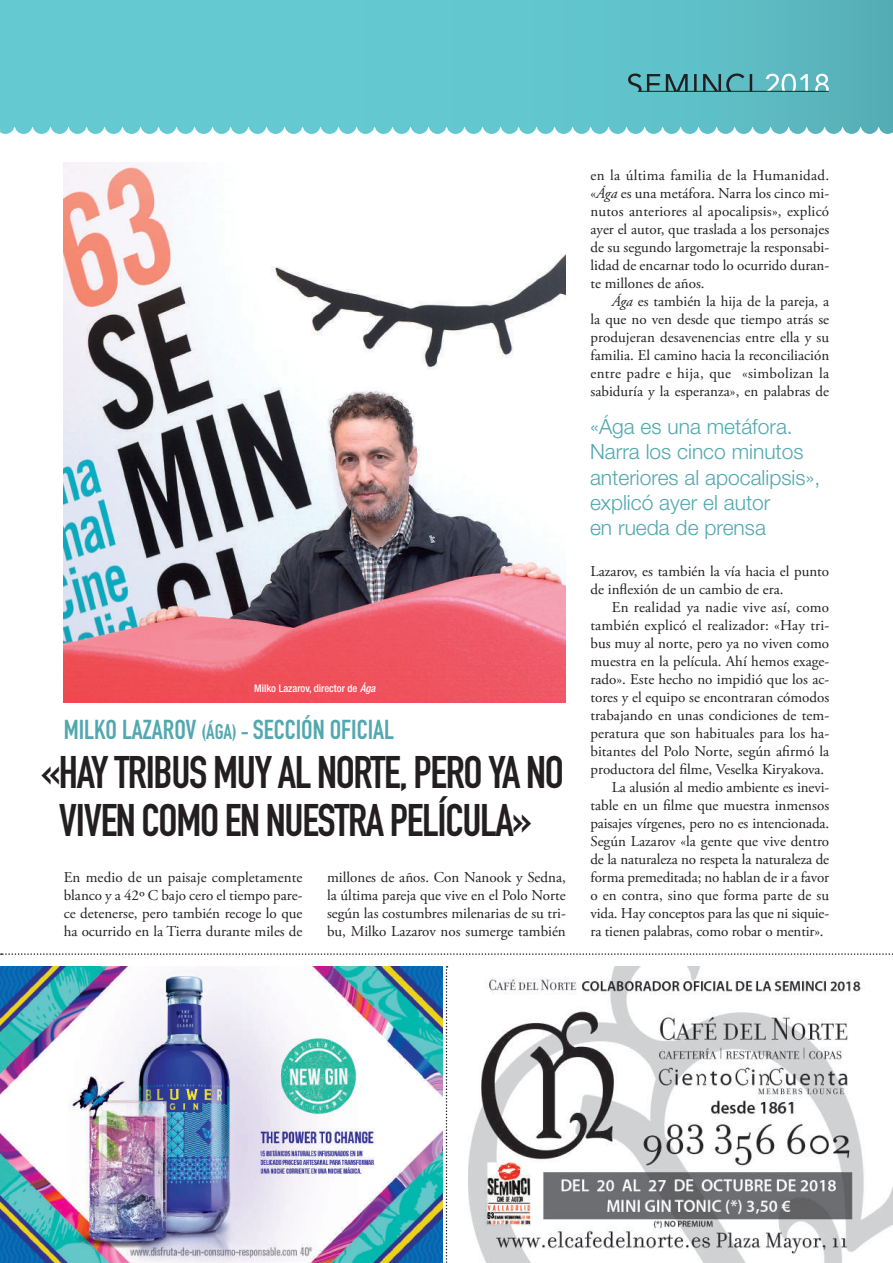
<style>
.page{position:relative;width:893px;height:1263px;background:#fff}
.page>*{position:absolute;margin:0;border:0;box-sizing:border-box;transform-origin:0 0}
.t1{font:45px/48px "DIN Engschrift Std";letter-spacing:-.03em;color:#231f20;text-align:center}
.t2{font:27px "DIN Engschrift Std";color:#52a8af}
.t3{font:300 21px/25.2px "Helvetica Neue LT Std";color:#52a8af}
.t4{font:15px/18px "Adobe Garamond Pro";color:#231f20;text-align:justify}
.t5{font:500 condensed 10.5px "Helvetica Neue LT Std";color:#fff}
.s1{font-style:italic}
.s2{font-size:21px}
</style>
<div class="page">
<div style="left:0;top:0;width:893px;height:126px;background:linear-gradient(to right,#67cfd6,#5bb9c1)"></div>
<svg style="left:766px;top:74px;width:63px;height:17px"></svg>
<svg style="left:628px;top:73px;width:124px;height:18px;background:#4d9197"></svg>
<hr style="left:638px;top:91px;width:191px;height:1px;background:#231f20">
<svg style="left:177px;top:125px;width:716px;height:9px"></svg>
<img style="left:64px;top:162px;width:502px;height:540px">
<img style="left:0;top:967px;width:442px;height:296px">
<img style="left:468px;top:967px;width:425px;height:296px">
<svg style="left:1px;top:953px;width:892px;height:2px"></svg>
<svg style="left:446px;top:966px;width:1px;height:297px"></svg>
<p class="t5" style="left:254px;top:682px;width:123px">Milko Lazarov, director de <span class="s1">Ága</span></p>
<h2 class="t2" style="left:64px;top:714px;width:332px">MILKO LAZAROV <span class="s2">(ÁGA) -</span> SECCIÓN OFICIAL</h2>
<h1 class="t1" style="left:41px;top:749px;width:524px">«HAY TRIBUS MUY AL NORTE, PERO YA NO<br>VIVEN COMO EN NUESTRA PELÍCULA»</h1>
<p class="t4" style="left:64px;top:869px;width:240px">En medio de un paisaje completamente blanco y a 42º C bajo cero el tiempo pare&shy;ce detenerse, pero también recoge lo que ha ocurrido en la Tierra durante miles de</p>
<p class="t4" style="left:327px;top:869px;width:240px">millones de años. Con Nanook y Sedna, la última pareja que vive en el Polo Norte según las costumbres milenarias de su tri&shy;bu, Milko Lazarov nos sumerge también</p>
<p class="t4" style="left:590px;top:167px;width:240px">en la última familia de la Humanidad. «<span class="s1">Ága</span> es una metáfora. Narra los cinco mi&shy;nutos anteriores al apocalipsis», explicó ayer el autor, que traslada a los personajes de su segundo largometraje la responsabi&shy;lidad de encarnar todo lo ocurrido duran&shy;te millones de años.</p>
<p class="t4" style="left:590px;top:293px;width:240px;text-indent:21px"><span class="s1">Ága</span> es también la hija de la pareja, a la que no ven desde que tiempo atrás se produjeran desavenencias entre ella y su familia. El camino hacia la reconciliación entre padre e hija, que «simbolizan la sabiduría y la esperanza», en palabras de</p>
<h3 class="t3" style="left:590px;top:414px;width:232px">«Ága es una metáfora.<br>Narra los cinco minutos anteriores al apocalipsis», explicó ayer el autor<br>en rueda de prensa</h3>
<p class="t4" style="left:590px;top:563px;width:240px">Lazarov, es también la vía hacia el punto de inflexión de un cambio de era.</p>
<p class="t4" style="left:612px;top:599px;width:219px">En realidad ya nadie vive así, como</p>
<p class="t4" style="left:590px;top:617px;width:240px">también explicó el realizador: «Hay tri-</p>
<p class="t4" style="left:590px;top:635px;width:240px">bus muy al norte, pero ya no viven como</p>
<p class="t4" style="left:590px;top:653px;width:240px">muestra en la película. Ahí hemos exage-</p>
<p class="t4" style="left:590px;top:671px;width:240px">rado». Este hecho no impidió que los ac-</p>
<p class="t4" style="left:590px;top:689px;width:240px">tores y el equipo se encontraran cómodos</p>
<p class="t4" style="left:590px;top:707px;width:240px">trabajando en unas condiciones de tem-</p>
<p class="t4" style="left:590px;top:725px;width:240px">peratura que son habituales para los ha-</p>
<p class="t4" style="left:590px;top:743px;width:240px">bitantes del Polo Norte, según afirmó la</p>
<p class="t4" style="left:590px;top:761px;width:235px">productora del filme, Veselka Kiryakova.</p>
<p class="t4" style="left:612px;top:779px;width:219px">La alusión al medio ambiente es inevi-</p>
<p class="t4" style="left:590px;top:797px;width:240px">table en un filme que muestra inmensos</p>
<p class="t4" style="left:590px;top:815px;width:240px">paisajes vírgenes, pero no es intencionada.</p>
<p class="t4" style="left:590px;top:833px;width:240px">Según Lazarov «la gente que vive dentro</p>
<p class="t4" style="left:590px;top:851px;width:240px">de la naturaleza no respeta la naturaleza de</p>
<p class="t4" style="left:590px;top:869px;width:240px">forma premeditada; no hablan de ir a favor</p>
<p class="t4" style="left:590px;top:887px;width:240px">o en contra, sino que forma parte de su</p>
<p class="t4" style="left:590px;top:905px;width:240px">vida. Hay conceptos para las que ni siquie-</p>
<p class="t4" style="left:590px;top:923px;width:235px">ra tienen palabras, como robar o mentir».</p>
</div>
